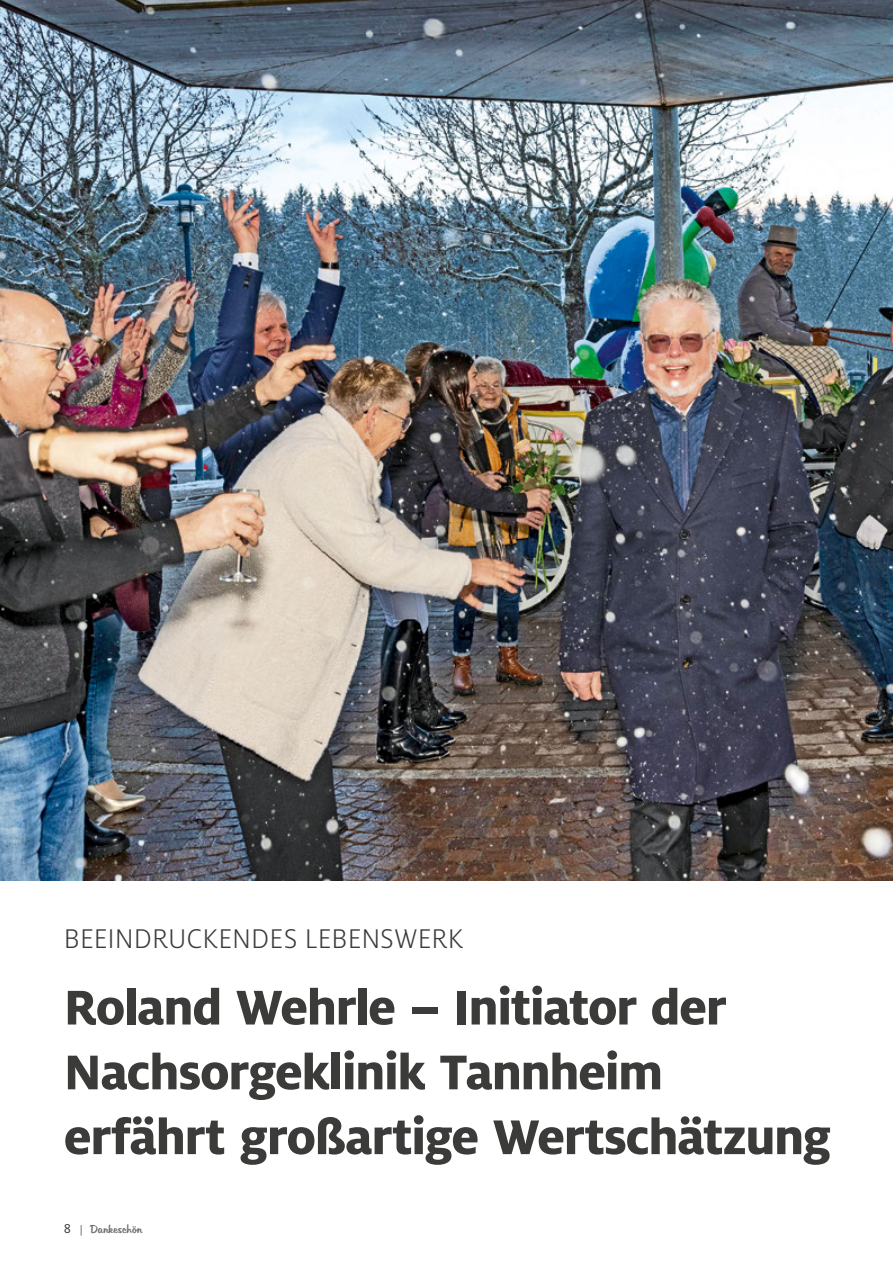
<style>
.page{position:relative;width:893px;height:1263px;background:#fff}
.page>*{position:absolute;margin:0;border:0;box-sizing:border-box;transform-origin:0 0}
.Fließtext{font:800 54px/64.8px "Milo Pro";letter-spacing:-.025em;color:#3b3b3a}
.t1{font:300 30px "Milo Pro";color:#3b3b3a}
.t2{font:11.25px "Tabitha";color:#6a6a69}
.s1{font-family:"Milo Pro";font-size:14.25px;color:#3b3b3a}
.s2{font-family:"Milo Pro";font-size:10.5px;color:#3b3b3a}
</style>
<div class="page">
<img style="left:0;top:0;width:893px;height:880px">
<p class="t1" style="left:64px;top:922px;width:401px">BEEINDRUCKENDES LEBENSWERK</p>
<p class="Fließtext" style="left:64px;top:975px;width:769px">Roland Wehrle – Initiator der<br>Nachsorgeklinik Tannheim erfährt großartige Wertschätzung</p>
<p class="t2" style="left:64px;top:1221px;width:80px"><span class="s1">8</span> <span class="s2">|</span> Dankeschön</p>
</div>
